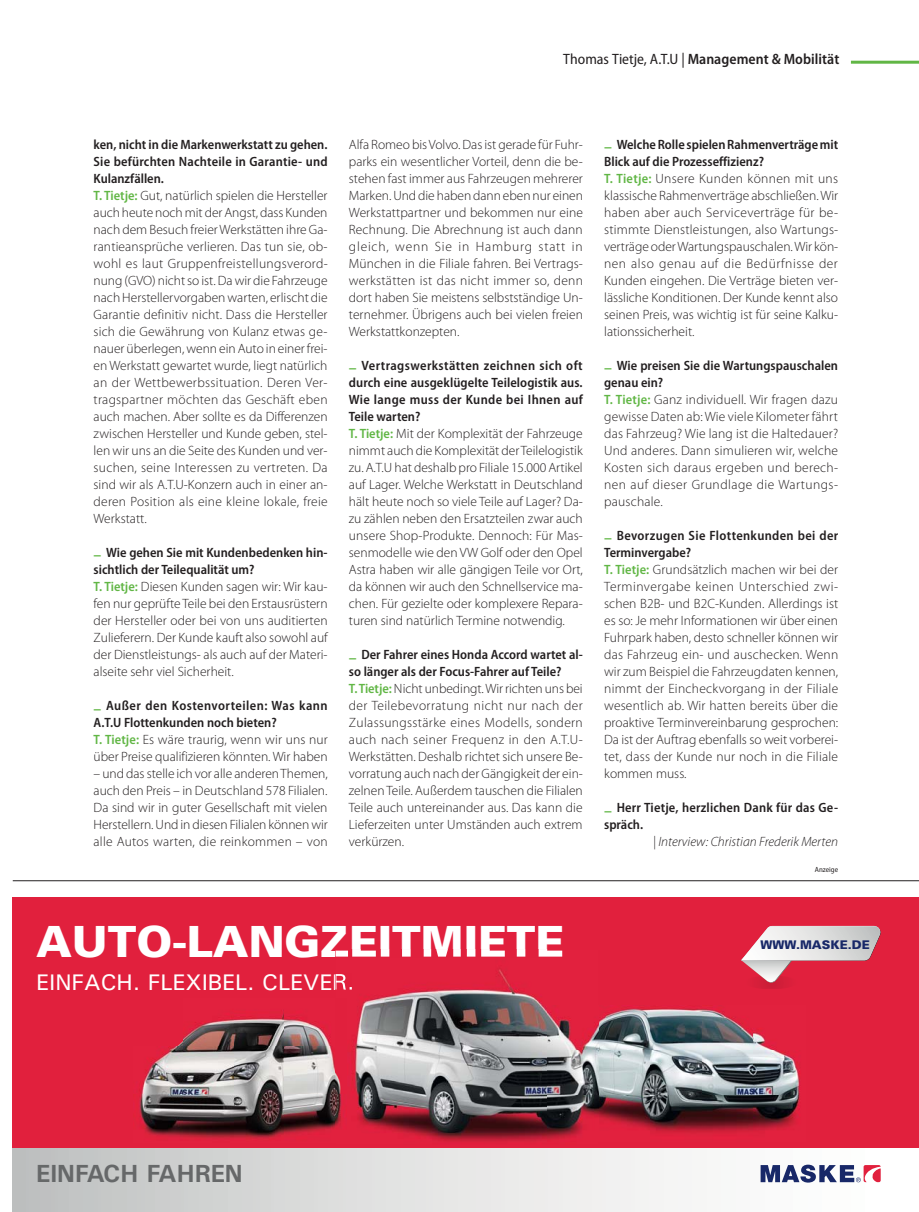
<style>
.page{position:relative;width:919px;height:1212px;background:#fff}
.page>*{position:absolute;margin:0;border:0;box-sizing:border-box;transform-origin:0 0}
.t1{font:900 43.05px "Univers";color:#fff}
.t2{font:700 24.9px "Univers";color:#666869}
.t3{font:500 22.65px "Univers";color:#fff}
.t4{font:600 semi-condensed 15px "Myriad Pro";color:#231f20}
.t5{font:300 13.5px/17px "Myriad Pro";color:#231f20}
.t6{font:600 semi-condensed 13.5px/17px "Myriad Pro";letter-spacing:.015em;color:#231f20}
.t7{font:italic 300 13.5px "Myriad Pro";color:#231f20}
.t8{font:900 12px "Univers";color:#182868}
.t9{font:semi-condensed 7.5px "Myriad Pro";color:#231f20}
.s1{font-weight:400}
.s2{font-weight:600;font-stretch:semi-condensed}
.s3{font-weight:600;font-stretch:semi-condensed;color:#61b645}
</style>
<div class="page">
<hr style="left:850px;top:61px;width:68px;height:3px;background:#61b645">
<hr style="left:13px;top:880px;width:905px;height:1px;background:#231f20">
<div style="left:13px;top:897px;width:905px;height:258px;background:#e1203d"></div>
<div style="left:13px;top:1148px;width:905px;height:64px;background:linear-gradient(to right,#c2c4c3,#fff)"></div>
<svg style="left:760px;top:1164px;width:120px;height:18px"></svg>
<svg style="left:741px;top:926px;width:139px;height:63px"></svg>
<img style="left:598px;top:1005px;width:202px;height:128px">
<img style="left:355px;top:950px;width:243px;height:192px">
<img style="left:335px;top:956px;width:227px;height:1px">
<img style="left:335px;top:949px;width:227px;height:7px">
<img style="left:335px;top:974px;width:17px;height:15px">
<img style="left:139px;top:1010px;width:203px;height:129px">
<p class="t4" style="left:563px;top:53px;width:277px"><span class="s1">Thomas Tietje, A.T.U |</span> Management &amp; Mobilität</p>
<p class="t5" style="left:94px;top:137px;width:236px"><span class="s2">ken, nicht in die Markenwerkstatt zu gehen.<br>Sie befürchten Nachteile in Garantie- und Kulanzfällen.<br></span><span class="s3">T. Tietje:</span> Gut, natürlich spielen die Hersteller auch heute noch mit der Angst, dass Kunden nach dem Besuch freier Werkstätten ihre Ga&shy;rantieansprüche verlieren. Das tun sie, ob&shy;wohl es laut Gruppenfreistellungsverord&shy;nung (GVO) nicht so ist. Da wir die Fahrzeuge nach Herstellervorgaben warten, erlischt die Garantie definitiv nicht. Dass die Hersteller sich die Gewährung von Kulanz etwas ge&shy;nauer überlegen, wenn ein Auto in einer frei&shy;en Werkstatt gewartet wurde, liegt natürlich an der Wettbewerbssituation. Deren Ver&shy;tragspartner möchten das Geschäft eben auch machen. Aber sollte es da Differenzen zwischen Hersteller und Kunde geben, stel&shy;len wir uns an die Seite des Kunden und ver&shy;suchen, seine Interessen zu vertreten. Da sind wir als A.T.U-Konzern auch in einer an&shy;deren Position als eine kleine lokale, freie Werkstatt.</p>
<p class="t5" style="left:94px;top:545px;width:236px;text-indent:13px"><span class="s2">Wie gehen Sie mit Kundenbedenken hin&shy;sichtlich der Teilequalität um?<br></span><span class="s3">T. Tietje:</span> Diesen Kunden sagen wir: Wir kau&shy;fen nur geprüfte Teile bei den Erstausrüstern der Hersteller oder bei von uns auditierten Zulieferern. Der Kunde kauft also sowohl auf der Dienstleistungs- als auch auf der Materi&shy;alseite sehr viel Sicherheit.</p>
<p class="t5" style="left:94px;top:698px;width:235px;text-indent:13px"><span class="s2">Außer den Kostenvorteilen: Was kann A.T.U Flottenkunden noch bieten?<br></span><span class="s3">T. Tietje:</span> Es wäre traurig, wenn wir uns nur über Preise qualifizieren könnten. Wir haben</p>
<p class="t5" style="left:94px;top:767px;width:236px;text-align:justify">– und das stelle ich vor alle anderen Themen, auch den Preis – in Deutschland 578 Filialen.<br>Da sind wir in guter Gesellschaft mit vielen Herstellern. Und in diesen Filialen können wir alle Autos warten, die reinkommen – von</p>
<p class="t5" style="left:349px;top:137px;width:236px;text-align:justify">Alfa Romeo bis Volvo. Das ist gerade für Fuhr&shy;parks ein wesentlicher Vorteil, denn die be&shy;stehen fast immer aus Fahrzeugen mehrerer Marken. Und die haben dann eben nur einen Werkstattpartner und bekommen nur eine Rechnung. Die Abrechnung ist auch dann gleich, wenn Sie in Hamburg statt in München in die Filiale fahren. Bei Vertrags&shy;werkstätten ist das nicht immer so, denn dort haben Sie meistens selbstständige Un&shy;ternehmer. Übrigens auch bei vielen freien Werkstattkonzepten.</p>
<p class="t5" style="left:349px;top:358px;width:235px;text-indent:13px"><span class="s2">Vertragswerkstätten zeichnen sich oft durch eine ausgeklügelte Teilelogistik aus.<br>Wie lange muss der Kunde bei Ihnen auf Teile warten?<br></span><span class="s3">T. Tietje:</span> Mit der Komplexität der Fahrzeuge nimmt auch die Komplexität der Teilelogistik zu. A.T.U hat deshalb pro Filiale 15.000 Artikel auf Lager. Welche Werkstatt in Deutschland hält heute noch so viele Teile auf Lager? Da&shy;zu zählen neben den Ersatzteilen zwar auch unsere Shop-Produkte. Dennoch: Für Mas&shy;senmodelle wie den VW Golf oder den Opel Astra haben wir alle gängigen Teile vor Ort, da können wir auch den Schnellservice ma&shy;chen. Für gezielte oder komplexere Repara&shy;turen sind natürlich Termine notwendig.</p>
<p class="t5" style="left:349px;top:647px;width:235px;text-indent:13px"><span class="s2">Der Fahrer eines Honda Accord wartet al&shy;so länger als der Focus-Fahrer auf Teile?<br></span><span class="s3">T. Tietje:</span> Nicht unbedingt. Wir richten uns bei der Teilebevorratung nicht nur nach der Zulassungsstärke eines Modells, sondern auch nach seiner Frequenz in den A.T.U-Werkstätten. Deshalb richtet sich unsere Be&shy;vorratung auch nach der Gängigkeit der ein&shy;zelnen Teile. Außerdem tauschen die Filialen Teile auch untereinander aus. Das kann die Lieferzeiten unter Umständen auch extrem verkürzen.</p>
<p class="t5" style="left:604px;top:137px;width:236px;text-indent:13px"><span class="s2">Welche Rolle spielen Rahmenverträge mit Blick auf die Prozesseffizienz?<br></span><span class="s3">T. Tietje:</span> Unsere Kunden können mit uns klassische Rahmenverträge abschließen. Wir haben aber auch Serviceverträge für be&shy;stimmte Dienstleistungen, also Wartungs&shy;verträge oder Wartungspauschalen. Wir kön&shy;nen also genau auf die Bedürfnisse der Kunden eingehen. Die Verträge bieten ver&shy;lässliche Konditionen. Der Kunde kennt also seinen Preis, was wichtig ist für seine Kalku&shy;lationssicherheit.</p>
<p class="t5" style="left:604px;top:358px;width:235px;text-indent:13px"><span class="s2">Wie preisen Sie die Wartungspauschalen genau ein?<br></span><span class="s3">T. Tietje:</span> Ganz individuell. Wir fragen dazu gewisse Daten ab: Wie viele Kilometer fährt das Fahrzeug? Wie lang ist die Haltedauer?<br>Und anderes. Dann simulieren wir, welche Kosten sich daraus ergeben und berech&shy;nen auf dieser Grundlage die Wartungs&shy;pau schale.</p>
<p class="t5" style="left:604px;top:528px;width:236px;text-indent:13px"><span class="s2">Bevorzugen Sie Flottenkunden bei der Terminvergabe?<br></span><span class="s3">T. Tietje:</span> Grundsätzlich machen wir bei der Terminvergabe keinen Unterschied zwi&shy;schen B2B- und B2C-Kunden. Allerdings ist es so: Je mehr Informationen wir über einen Fuhrpark haben, desto schneller können wir das Fahrzeug ein- und auschecken. Wenn wir zum Beispiel die Fahrzeugdaten kennen, nimmt der Eincheckvorgang in der Filiale wesentlich ab. Wir hatten bereits über die proaktive Terminvereinbarung gesprochen:<br>Da ist der Auftrag ebenfalls so weit vorberei&shy;tet, dass der Kunde nur noch in die Filiale kommen muss.</p>
<p class="t6" style="left:604px;top:801px;width:235px;text-indent:13px">Herr Tietje, herzlichen Dank für das Ge&shy;spräch.</p>
<p class="t7" style="left:653px;top:834px;width:186px">| Interview: Christian Frederik Merten</p>
<p class="t9" style="left:814px;top:865px;width:25px">Anzeige</p>
<h1 class="t1" style="left:36px;top:925px;width:529px">AUTO-LANGZEITMIETE</h1>
<h3 class="t3" style="left:36px;top:967px;width:320px">EINFACH. FLEXIBEL. CLEVER.</h3>
<h2 class="t2" style="left:36px;top:1158px;width:208px">EINFACH FAHREN</h2>
<p class="t8" style="left:760px;top:940px;width:111px">WWW.MASKE.DE</p>
</div>
